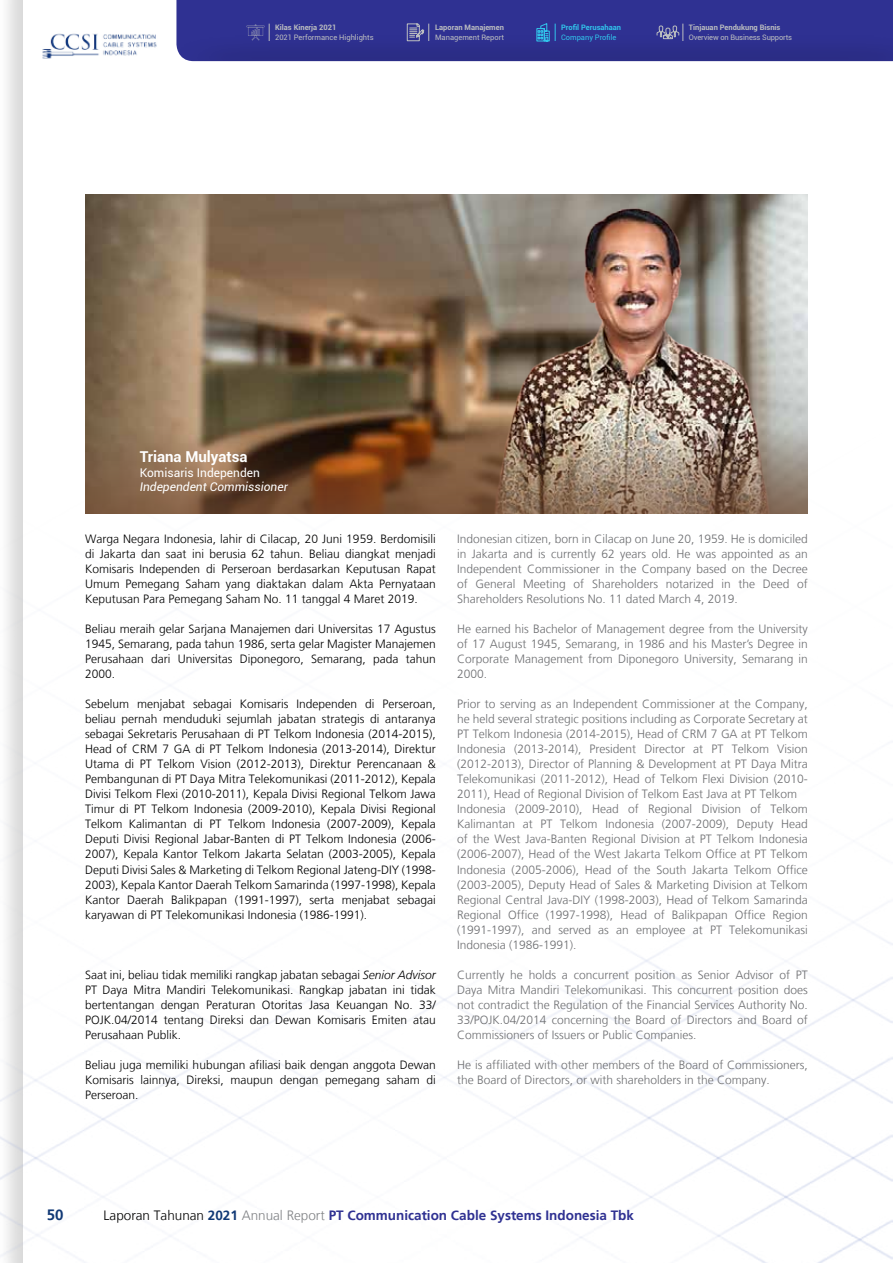
<style>
.page{position:relative;width:893px;height:1263px;background:#fff}
.page>*{position:absolute;margin:0;border:0;box-sizing:border-box;transform-origin:0 0}
.t1{font:700 15px "Roboto";color:#fff}
.t2{font:700 15px "Frutiger LT";color:#113976}
.t3{font:700 13.5px "Frutiger LT";color:#2f3192}
.t4{font:300 12px/15px "Frutiger LT";color:#6d6e71;text-align:justify}
.t5{font:300 12px/15px "Frutiger LT";color:#000;text-align:justify}
.t6{font:italic 12px "Roboto";color:#fff}
.t7{font:12px "Roboto";color:#fff}
.t8{font:7.5px "Roboto";color:#bcbec0}
.t9{font:700 7.5px "Roboto";color:#bcbec0}
.t10{font:700 7.5px "Roboto";color:#31c4eb}
.t11{font:7.5px "Roboto";color:#31c4eb}
.s1{font-style:italic}
.s2{font-weight:300;color:#000}
.s3{color:#113976}
.s4{font-weight:300;color:#808285}
</style>
<div class="page">
<img style="left:0;top:413px;width:893px;height:850px">
<img style="left:85px;top:194px;width:723px;height:234px">
<img style="left:490px;top:200px;width:285px;height:228px">
<svg style="left:85px;top:428px;width:723px;height:86px;background:#84654d"></svg>
<img style="left:43px;top:33px;width:114px;height:25px">
<svg style="left:176px;top:0;width:717px;height:61px;background:#2f3290"></svg>
<p class="t9" style="left:275px;top:22px;width:63px">Kilas Kinerja 2021</p>
<p class="t8" style="left:275px;top:32px;width:100px">2021 Performance Highlights</p>
<p class="t9" style="left:435px;top:22px;width:70px">Laporan Manajemen</p>
<p class="t8" style="left:435px;top:32px;width:70px">Management Report</p>
<p class="t10" style="left:561px;top:22px;width:61px">Profil Perusahaan</p>
<p class="t11" style="left:561px;top:32px;width:57px">Company Profile</p>
<p class="t9" style="left:689px;top:22px;width:93px">Tinjauan Pendukung Bisnis</p>
<p class="t8" style="left:689px;top:32px;width:105px">Overview on Business Supports</p>
<p class="t1" style="left:140px;top:446px;width:109px">Triana Mulyatsa</p>
<p class="t7" style="left:140px;top:464px;width:122px">Komisaris Independen</p>
<p class="t6" style="left:140px;top:478px;width:150px">Independent Commissioner</p>
<p class="t5" style="left:85px;top:532px;width:352px">Warga Negara Indonesia, lahir di Cilacap, 20 Juni 1959. Berdomisili di Jakarta dan saat ini berusia 62 tahun. Beliau diangkat menjadi Komisaris Independen di Perseroan berdasarkan Keputusan Rapat Umum Pemegang Saham yang diaktakan dalam Akta Pernyataan Keputusan Para Pemegang Saham No. 11 tanggal 4 Maret 2019.</p>
<p class="t5" style="left:85px;top:622px;width:352px">Beliau meraih gelar Sarjana Manajemen dari Universitas 17 Agustus 1945, Semarang, pada tahun 1986, serta gelar Magister Manajemen Perusahaan dari Universitas Diponegoro, Semarang, pada tahun 2000.</p>
<p class="t5" style="left:85px;top:697px;width:352px">Sebelum menjabat sebagai Komisaris Independen di Perseroan, beliau pernah menduduki sejumlah jabatan strategis di antaranya sebagai Sekretaris Perusahaan di PT Telkom Indonesia (2014-2015), Head of CRM 7 GA di PT Telkom Indonesia (2013-2014), Direktur Utama di PT Telkom Vision (2012-2013), Direktur Perencanaan &amp; Pembangunan di PT Daya Mitra Telekomunikasi (2011-2012), Kepala Divisi Telkom Flexi (2010-2011), Kepala Divisi Regional Telkom Jawa Timur di PT Telkom Indonesia (2009-2010), Kepala Divisi Regional Telkom Kalimantan di PT Telkom Indonesia (2007-2009), Kepala Deputi Divisi Regional Jabar-Banten di PT Telkom Indonesia (2006- 2007), Kepala Kantor Telkom Jakarta Selatan (2003-2005), Kepala Deputi Divisi Sales &amp; Marketing di Telkom Regional Jateng-DIY (1998- 2003), Kepala Kantor Daerah Telkom Samarinda (1997-1998), Kepala Kantor Daerah Balikpapan (1991-1997), serta menjabat sebagai karyawan di PT Telekomunikasi Indonesia (1986-1991).</p>
<p class="t5" style="left:85px;top:967px;width:352px">Saat ini, beliau tidak memiliki rangkap jabatan sebagai <span class="s1">Senior Advisor </span>PT Daya Mitra Mandiri Telekomunikasi. Rangkap jabatan ini tidak bertentangan dengan Peraturan Otoritas Jasa Keuangan No. 33/ POJK.04/2014 tentang Direksi dan Dewan Komisaris Emiten atau Perusahaan Publik.</p>
<p class="t5" style="left:85px;top:1057px;width:352px">Beliau juga memiliki hubungan afiliasi baik dengan anggota Dewan Komisaris lainnya, Direksi, maupun dengan pemegang saham di Perseroan.</p>
<p class="t4" style="left:457px;top:532px;width:352px">Indonesian citizen, born in Cilacap on June 20, 1959. He is domiciled in Jakarta and is currently 62 years old. He was appointed as an Independent Commissioner in the Company based on the Decree of General Meeting of Shareholders notarized in the Deed of Shareholders Resolutions No. 11 dated March 4, 2019.</p>
<p class="t4" style="left:457px;top:622px;width:352px">He earned his Bachelor of Management degree from the University of 17 August 1945, Semarang, in 1986 and his Master’s Degree in Corporate Management from Diponegoro University, Semarang in 2000.</p>
<p class="t4" style="left:457px;top:697px;width:352px;text-align:left">Prior to serving as an Independent Commissioner at the Company, he held several strategic positions including as Corporate Secretary at PT Telkom Indonesia (2014-2015), Head of CRM 7 GA at PT Telkom Indonesia (2013-2014), President Director at PT Telkom Vision (2012-2013), Director of Planning &amp; Development at PT Daya Mitra Telekomunikasi (2011-2012), Head of Telkom Flexi Division (2010- 2011), Head of Regional Division of Telkom East Java at PT Telkom Indonesia (2009-2010), Head of Regional Division of Telkom Kalimantan at PT Telkom Indonesia (2007-2009), Deputy Head of the West Java-Banten Regional Division at PT Telkom Indonesia (2006-2007), Head of the West Jakarta Telkom Office at PT Telkom Indonesia (2005-2006), Head of the South Jakarta Telkom Office (2003-2005), Deputy Head of Sales &amp; Marketing Division at Telkom Regional Central Java-DIY (1998-2003), Head of Telkom Samarinda Regional Office (1997-1998), Head of Balikpapan Office Region (1991-1997), and served as an employee at PT Telekomunikasi Indonesia (1986-1991).</p>
<p class="t4" style="left:457px;top:967px;width:352px">Currently he holds a concurrent position as Senior Advisor of PT Daya Mitra Mandiri Telekomunikasi. This concurrent position does not contradict the Regulation of the Financial Services Authority No.<br>33/POJK.04/2014 concerning the Board of Directors and Board of Commissioners of Issuers or Public Companies.</p>
<p class="t4" style="left:457px;top:1057px;width:352px">He is affiliated with other members of the Board of Commissioners, the Board of Directors, or with shareholders in the Company.</p>
<p class="t2" style="left:47px;top:1206px;width:18px">50</p>
<p class="t3" style="left:104px;top:1207px;width:532px"><span class="s2">Laporan Tahunan</span> <span class="s3">2021</span> <span class="s4">Annual Report</span> PT Communication Cable Systems Indonesia Tbk</p>
</div>
